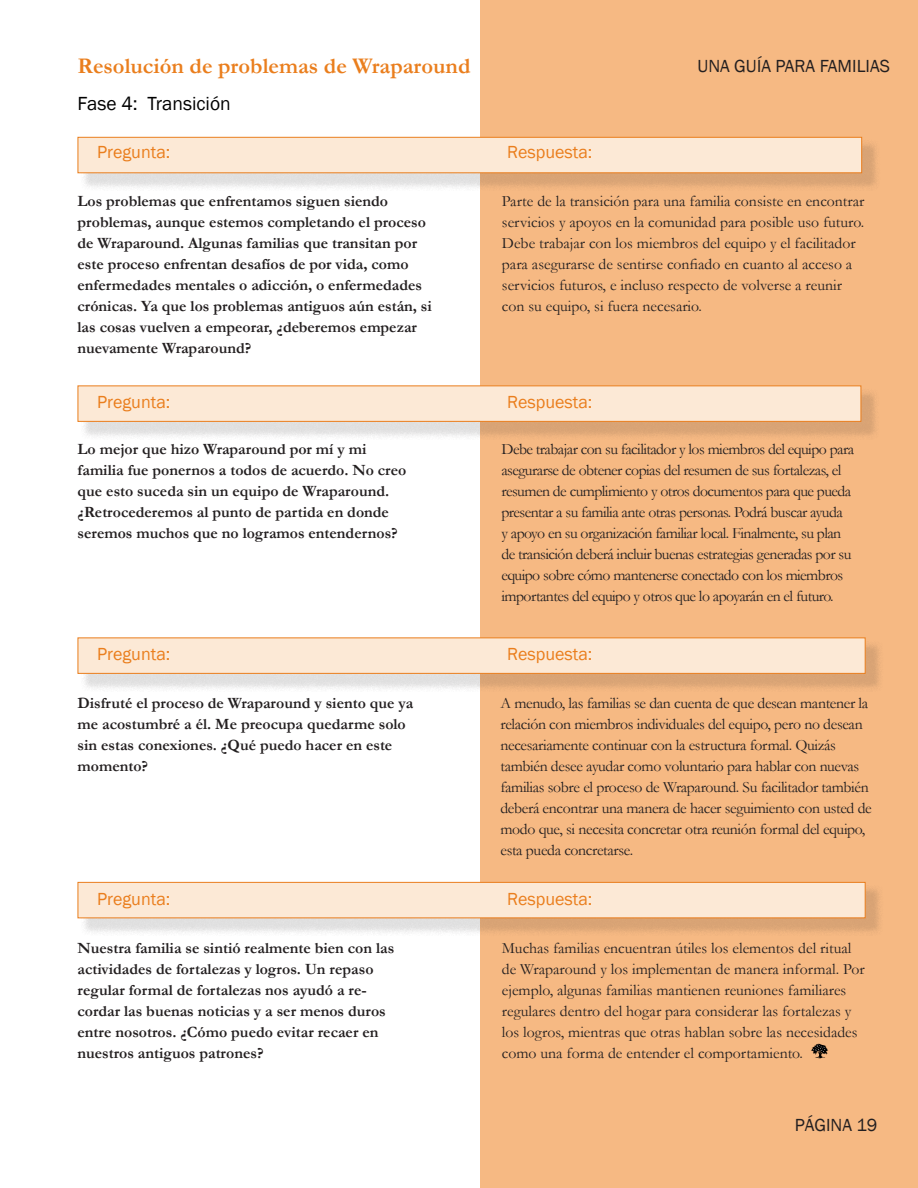
<style>
.page{position:relative;width:918px;height:1188px;background:#fff}
.page>*{position:absolute;margin:0;border:0;box-sizing:border-box;transform-origin:0 0}
.Subhead_1{font:700 22.5px "Garamond";color:#ea7e1d}
.Subhead_2{font:19.5px "Franklin Gothic";color:#000}
.subhead{font:18px "Franklin Gothic";color:#ea7e1d}
._22_Header_Footer__r{font:18px "Franklin Gothic";color:#231f20}
._21_Header_Footer__l{font:18px "Franklin Gothic";color:#231f20}
.body_copy{font:15.75px/21px "Garamond";letter-spacing:-.02em;color:#231f20}
.body_copy-2{font:700 15.75px/21px "Garamond";color:#231f20}
.body_copy-3{font:15.75px/21px "Garamond";color:#231f20}
.subhead-2{font:700 15.75px/21px "Garamond";color:#231f20}
</style>
<div class="page">
<div style="left:481px;top:0;width:437px;height:1188px;background:#f6b983"></div>
<div style="left:80px;top:140px;width:800px;height:51px;background:#231f20;opacity:.15"></div>
<div style="left:78px;top:137px;width:784px;height:36px;background:#fce9d6;border:1px solid #ea7e1d"></div>
<div style="left:80px;top:388px;width:799px;height:52px;background:#231f20;opacity:.15"></div>
<div style="left:78px;top:386px;width:783px;height:36px;background:#fce9d6;border:1px solid #ea7e1d"></div>
<div style="left:80px;top:640px;width:804px;height:52px;background:#231f20;opacity:.15"></div>
<div style="left:78px;top:638px;width:788px;height:36px;background:#fce9d6;border:1px solid #ea7e1d"></div>
<svg style="left:811px;top:1044px;width:17px;height:14px"></svg>
<div style="left:80px;top:885px;width:804px;height:51px;background:#231f20;opacity:.15"></div>
<div style="left:78px;top:882px;width:788px;height:36px;background:#fce9d6;border:1px solid #ea7e1d"></div>
<p class="Subhead_1" style="left:78px;top:51px;width:394px">Resolución de problemas de Wraparound</p>
<p class="Subhead_2" style="left:78px;top:91px;width:155px">Fase 4: Transición</p>
<p class="subhead" style="left:97px;top:141px;width:75px">Pregunta:</p>
<p class="subhead" style="left:507px;top:141px;width:87px">Respuesta:</p>
<p class="_22_Header_Footer__r" style="left:697px;top:55px;width:194px">UNA GUÍA PARA FAMILIAS</p>
<p class="body_copy-2" style="left:78px;top:190px;width:356px">Los problemas que enfrentamos siguen siendo problemas, aunque estemos completando el proceso de Wraparound. Algunas familias que transitan por este proceso enfrentan desafíos de por vida, como enfermedades mentales o adicción, o enfermedades crónicas. Ya que los problemas antiguos aún están, si las cosas vuelven a empeorar, ¿deberemos empezar nuevamente Wraparound?</p>
<p class="body_copy-3" style="left:502px;top:190px;width:364px">Parte de la transición para una familia consiste en encontrar servicios y apoyos en la comunidad para posible uso futuro.<br>Debe trabajar con los miembros del equipo y el facilitador para asegurarse de sentirse confiado en cuanto al acceso a servicios futuros, e incluso respecto de volverse a reunir con su equipo, si fuera necesario.</p>
<p class="subhead" style="left:97px;top:391px;width:75px">Pregunta:</p>
<p class="subhead" style="left:507px;top:391px;width:87px">Respuesta:</p>
<p class="body_copy-2" style="left:78px;top:439px;width:330px">Lo mejor que hizo Wraparound por mí y mi familia fue ponernos a todos de acuerdo. No creo que esto suceda sin un equipo de Wraparound. ¿Retrocederemos al punto de partida en donde seremos muchos que no logramos entendernos?</p>
<p class="body_copy" style="left:501px;top:438px;width:354px">Debe trabajar con su facilitador y los miembros del equipo para asegurarse de obtener copias del resumen de sus fortalezas, el resumen de cumplimiento y otros documentos para que pueda presentar a su familia ante otras personas. Podrá buscar ayuda<br>y apoyo en su organización familiar local. Finalmente, su plan de transición deberá incluir buenas estrategias generadas por su equipo sobre cómo mantenerse conectado con los miembros importantes del equipo y otros que lo apoyarán en el futuro.</p>
<p class="subhead" style="left:97px;top:643px;width:75px">Pregunta:</p>
<p class="subhead" style="left:507px;top:643px;width:87px">Respuesta:</p>
<p class="body_copy-2" style="left:78px;top:692px;width:337px">Disfruté el proceso de Wraparound y siento que ya me acostumbré a él. Me preocupa quedarme solo sin estas conexiones. ¿Qué puedo hacer en este momento?</p>
<p class="body_copy" style="left:500px;top:692px;width:373px">A menudo, las familias se dan cuenta de que desean mantener la relación con miembros individuales del equipo, pero no desean necesariamente continuar con la estructura formal. Quizás también desee ayudar como voluntario para hablar con nuevas familias sobre el proceso de Wraparound. Su facilitador también deberá encontrar una manera de hacer seguimiento con usted de modo que, si necesita concretar otra reunión formal del equipo, esta pueda concretarse.</p>
<p class="subhead" style="left:97px;top:888px;width:75px">Pregunta:</p>
<p class="subhead" style="left:507px;top:888px;width:87px">Respuesta:</p>
<p class="subhead-2" style="left:78px;top:938px;width:318px">Nuestra familia se sintió realmente bien con las actividades de fortalezas y logros. Un repaso regular formal de fortalezas nos ayudó a re&shy;cordar las buenas noticias y a ser menos duros entre nosotros. ¿Cómo puedo evitar recaer en nuestros antiguos patrones?</p>
<p class="body_copy-3" style="left:502px;top:938px;width:364px">Muchas familias encuentran útiles los elementos del ritual de Wraparound y los implementan de manera informal. Por ejemplo, algunas familias mantienen reuniones familiares regulares dentro del hogar para considerar las fortalezas y los logros, mientras que otras hablan sobre las necesidades como una forma de entender el comportamiento.</p>
<p class="_21_Header_Footer__l" style="left:795px;top:1114px;width:84px">PÁGINA 19</p>
</div>
